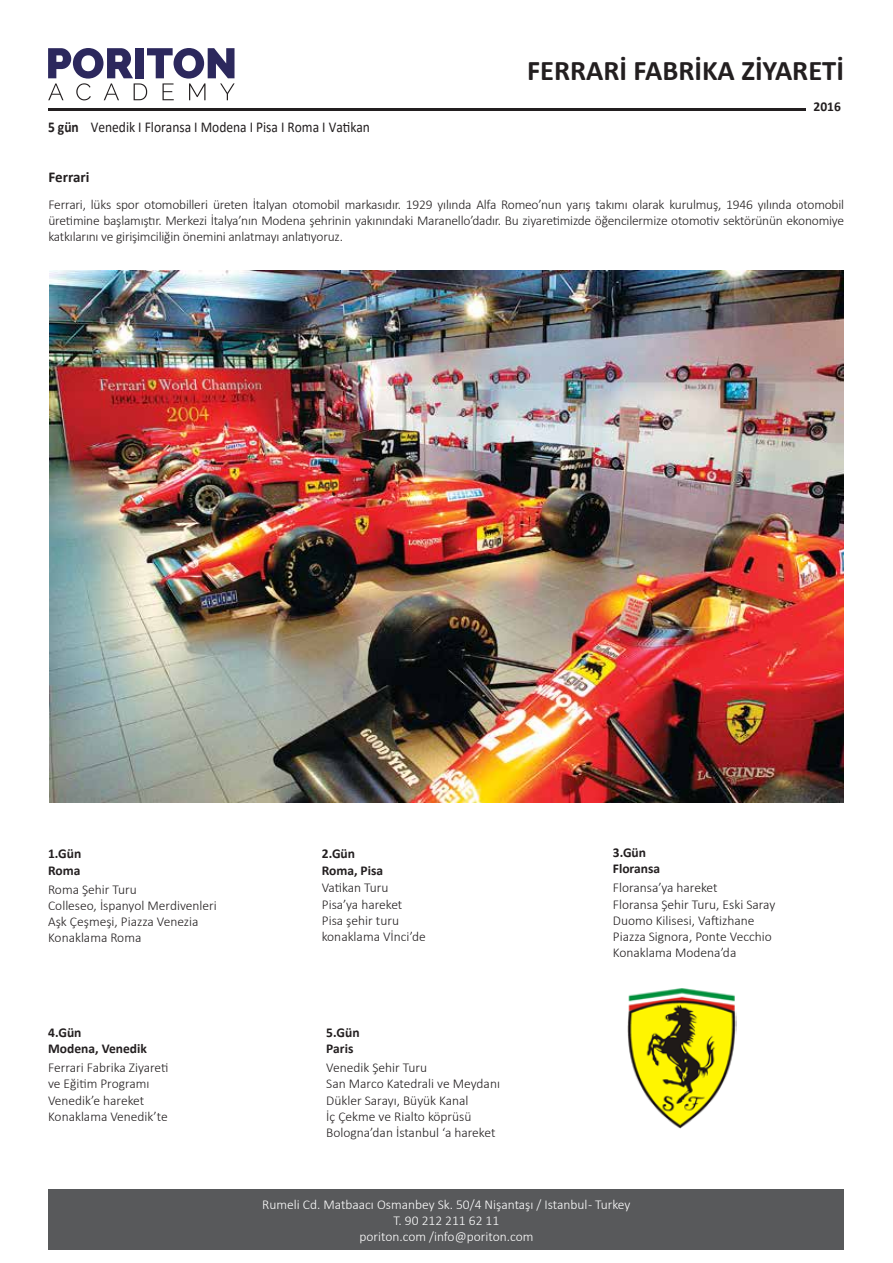
<style>
.page{position:relative;width:893px;height:1263px;background:#fff}
.page>*{position:absolute;margin:0;border:0;box-sizing:border-box;transform-origin:0 0}
.t1{font:700 28.5px "Calibri";color:#231f20}
.t2{font:15px "Calibri";color:#231f20;scale:.9 1}
.t3{font:700 15px "Calibri";color:#231f20}
.t4{font:300 13.5px/16.2px "Calibri";color:#231f20}
.t5{font:300 13.5px/16.2px "Calibri";color:#fff;text-align:center}
.t6{font:700 13.5px/16.2px "Calibri";color:#231f20}
.s1{font-weight:700}
</style>
<div class="page">
<div style="left:48px;top:1189px;width:796px;height:60px;background:#58595b"></div>
<hr style="left:48px;top:108px;width:758px;height:3px;background:#231f20">
<img style="left:50px;top:270px;width:794px;height:533px">
<img style="left:627px;top:988px;width:110px;height:141px">
<svg style="left:48px;top:48px;width:187px;height:52px"></svg>
<h1 class="t1" style="left:527px;top:50px;width:318px">FERRARİ FABRİKA ZİYARETİ</h1>
<p class="t6" style="left:813px;top:98px;width:29px">2016</p>
<p class="t2" style="left:48px;top:117px;width:359px"><span class="s1">5 gün</span> Venedik I Floransa I Modena I Pisa I Roma I Vatikan</p>
<p class="t3" style="left:49px;top:166px;width:42px">Ferrari</p>
<p class="t4" style="left:49px;top:196px;width:797px;text-align:justify">Ferrari, lüks spor otomobilleri üreten İtalyan otomobil markasıdır. 1929 yılında Alfa Romeo’nun yarış takımı olarak kurulmuş, 1946 yılında otomobil üretimine başlamıştır. Merkezi İtalya’nın Modena şehrinin yakınındaki Maranello’dadır. Bu ziyaretimizde öğencilermize otomotiv sektörünün ekonomiye katkılarını ve girişimciliğin önemini anlatmayı anlatıyoruz.</p>
<p class="t6" style="left:48px;top:845px;width:35px">1.Gün<br>Roma</p>
<p class="t4" style="left:48px;top:881px;width:170px">Roma Şehir Turu<br>Colleseo, İspanyol Merdivenleri<br>Aşk Çeşmeşi, Piazza Venezia<br>Konaklama Roma</p>
<p class="t6" style="left:48px;top:1024px;width:100px">4.Gün<br>Modena, Venedik</p>
<p class="t4" style="left:48px;top:1059px;width:122px">Ferrari Fabrika Ziyareti ve Eğitim Programı<br>Venedik’e hareket<br>Konaklama Venedik’te</p>
<p class="t6" style="left:322px;top:845px;width:63px">2.Gün<br>Roma, Pisa</p>
<p class="t4" style="left:322px;top:879px;width:105px">Vatikan Turu<br>Pisa’ya hareket<br>Pisa şehir turu konaklama Vİnci’de</p>
<p class="t6" style="left:326px;top:1024px;width:35px">5.Gün<br>Paris</p>
<p class="t4" style="left:326px;top:1059px;width:175px">Venedik Şehir Turu<br>San Marco Katedrali ve Meydanı<br>Dükler Sarayı, Büyük Kanal<br>İç Çekme ve Rialto köprüsü<br>Bologna’dan İstanbul ‘a hareket</p>
<p class="t6" style="left:613px;top:844px;width:49px">3.Gün<br>Floransa</p>
<p class="t4" style="left:613px;top:879px;width:164px">Floransa’ya hareket<br>Floransa Şehir Turu, Eski Saray<br>Duomo Kilisesi, Vaftizhane<br>Piazza Signora, Ponte Vecchio<br>Konaklama Modena’da</p>
<p class="t5" style="left:260px;top:1196px;width:374px">Osman Ağa mh. Çilek Sokak Akel İşhanı No:1 D.40-41 İstanbul - Turkey</p>
<p class="t5" style="left:381px;top:1212px;width:129px">T: + 90 (216) xxx xxx xxx</p>
<p class="t5" style="left:340px;top:1228px;width:62px">www.seasa</p>
<p class="t5" style="left:427px;top:1228px;width:125px">.tr <span class="s1">I</span> info@seasa.com.tr</p>
<p class="t5" style="left:262px;top:1196px;width:370px">Rumeli Cd. Matbaacı Osmanbey Sk. 50/4 Nişantaşı / Istanbul - Turkey<br>T. 90 212 211 62 11<br>poriton.com /info@poriton.com</p>
</div>
